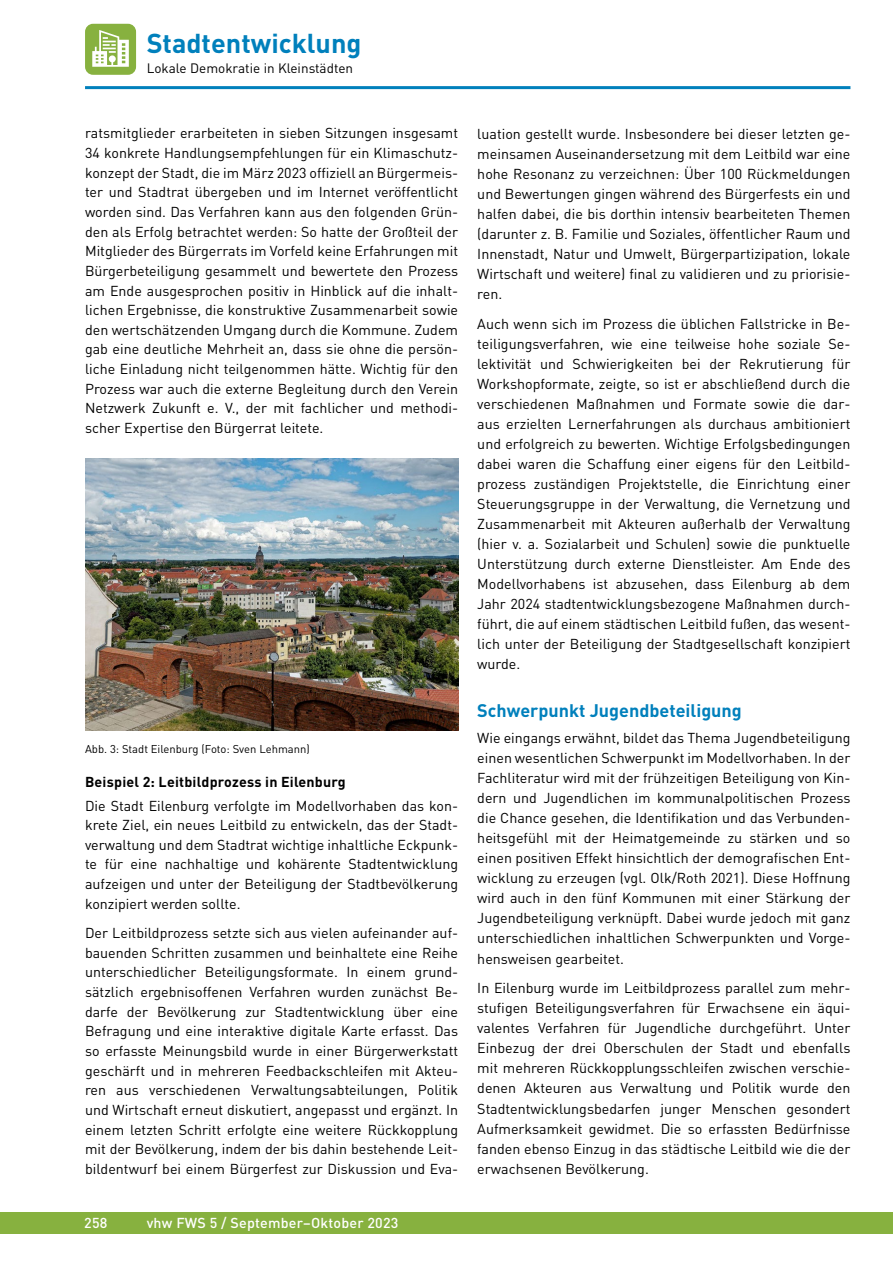
<style>
.page{position:relative;width:893px;height:1263px;background:#fff}
.page>*{position:absolute;margin:0;border:0;box-sizing:border-box;transform-origin:0 0}
.t1{font:700 27px "DIN Pro";color:#0080bc}
.t2{font:700 18px "DIN Pro";color:#0080bc}
.t3{font:14.25px/20.1px "DIN Pro";color:#000;text-align:justify}
.t4{font:700 14.25px "DIN Pro";letter-spacing:.015em;color:#000}
.t5{font:500 14.25px "DIN Pro";letter-spacing:.015em;color:#fff}
.t6{font:13.5px "DIN Pro";color:#000}
.t7{font:11.25px "DIN Pro";color:#000}
</style>
<div class="page">
<div style="left:0;top:1212px;width:893px;height:21px;background:#87b13f"></div>
<hr style="left:85px;top:86px;width:765px;height:3px;background:#0080bc">
<div style="left:85px;top:24px;width:51px;height:51px;background:#87b13f;border-radius:8px"></div>
<svg style="left:92px;top:30px;width:37px;height:37px"></svg>
<img style="left:85px;top:458px;width:373px;height:272px">
<h1 class="t1" style="left:147px;top:25px;width:216px">Stadtentwicklung</h1>
<p class="t6" style="left:147px;top:59px;width:208px">Lokale Demokratie in Kleinstädten</p>
<p class="t3" style="left:85px;top:123px;width:375px;line-height:19.6px">ratsmitglieder erarbeiteten in sieben Sitzungen insgesamt 34 konkrete Handlungsempfehlungen für ein Klimaschutz&shy;konzept der Stadt, die im März 2023 offiziell an Bürgermeis&shy;ter und Stadtrat übergeben und im Internet veröffentlicht worden sind. Das Verfahren kann aus den folgenden Grün&shy;den als Erfolg betrachtet werden: So hatte der Großteil der Mitglieder des Bürgerrats im Vorfeld keine Erfahrungen mit Bürgerbeteiligung gesammelt und bewertete den Prozess am Ende ausgesprochen positiv in Hinblick auf die inhalt&shy;lichen Ergebnisse, die konstruktive Zusammenarbeit sowie den wertschätzenden Umgang durch die Kommune. Zudem gab eine deutliche Mehrheit an, dass sie ohne die persön&shy;liche Einladung nicht teilgenommen hätte. Wichtig für den Prozess war auch die externe Begleitung durch den Verein Netzwerk Zukunft e. V., der mit fachlicher und methodi&shy;scher Expertise den Bürgerrat leitete.</p>
<p class="t7" style="left:85px;top:742px;width:226px">Abb. 3: Stadt Eilenburg (Foto: Sven Lehmann)</p>
<p class="t4" style="left:85px;top:772px;width:262px">Beispiel 2: Leitbildprozess in Eilenburg</p>
<p class="t3" style="left:85px;top:795px;width:375px;line-height:19.6px">Die Stadt Eilenburg verfolgte im Modellvorhaben das kon&shy;krete Ziel, ein neues Leitbild zu entwickeln, das der Stadt&shy;verwaltung und dem Stadtrat wichtige inhaltliche Eckpunk&shy;te für eine nachhaltige und kohärente Stadtentwicklung aufzeigen und unter der Beteiligung der Stadtbevölkerung konzipiert werden sollte.</p>
<p class="t3" style="left:85px;top:922px;width:375px;line-height:19.6px">Der Leitbildprozess setzte sich aus vielen aufeinander auf&shy;bauenden Schritten zusammen und beinhaltete eine Reihe unterschiedlicher Beteiligungsformate. In einem grund&shy;sätzlich ergebnisoffenen Verfahren wurden zunächst Be&shy;darfe der Bevölkerung zur Stadtentwicklung über eine Befragung und eine interaktive digitale Karte erfasst. Das so erfasste Meinungsbild wurde in einer Bürgerwerkstatt geschärft und in mehreren Feedbackschleifen mit Akteu&shy;ren aus verschiedenen Verwaltungsabteilungen, Politik und Wirtschaft erneut diskutiert, angepasst und ergänzt. In einem letzten Schritt erfolgte eine weitere Rückkopplung mit der Bevölkerung, indem der bis dahin bestehende Leit&shy;bildentwurf bei einem Bürgerfest zur Diskussion und Eva-</p>
<p class="t5" style="left:84px;top:1213px;width:25px">258</p>
<p class="t5" style="left:147px;top:1213px;width:253px">vhw FWS 5 / September–Oktober 2023</p>
<p class="t3" style="left:477px;top:123px;width:375px">luation gestellt wurde. Insbesondere bei dieser letzten ge&shy;meinsamen Auseinandersetzung mit dem Leitbild war eine hohe Resonanz zu verzeichnen: Über 100 Rückmeldungen und Bewertungen gingen während des Bürgerfests ein und halfen dabei, die bis dorthin intensiv bearbeiteten Themen (darunter z. B. Familie und Soziales, öffentlicher Raum und Innenstadt, Natur und Umwelt, Bürgerpartizipation, lokale Wirtschaft und weitere) final zu validieren und zu priorisie&shy;ren.</p>
<p class="t3" style="left:477px;top:313px;width:375px">Auch wenn sich im Prozess die üblichen Fallstricke in Be&shy;teiligungsverfahren, wie eine teilweise hohe soziale Se&shy;lektivität und Schwierigkeiten bei der Rekrutierung für Workshopformate, zeigte, so ist er abschließend durch die verschiedenen Maßnahmen und Formate sowie die dar&shy;aus erzielten Lernerfahrungen als durchaus ambitioniert und erfolgreich zu bewerten. Wichtige Erfolgsbedingungen dabei waren die Schaffung einer eigens für den Leitbild&shy;prozess zuständigen Projektstelle, die Einrichtung einer Steuerungsgruppe in der Verwaltung, die Vernetzung und Zusammenarbeit mit Akteuren außerhalb der Verwaltung (hier v. a. Sozialarbeit und Schulen) sowie die punktuelle Unterstützung durch externe Dienstleister. Am Ende des Modellvorhabens ist abzusehen, dass Eilenburg ab dem Jahr 2024 stadtentwicklungsbezogene Maßnahmen durch&shy;führt, die auf einem städtischen Leitbild fußen, das wesent&shy;lich unter der Beteiligung der Stadtgesellschaft konzipiert wurde.</p>
<p class="t2" style="left:477px;top:698px;width:266px">Schwerpunkt Jugendbeteiligung</p>
<p class="t3" style="left:477px;top:727px;width:375px">Wie eingangs erwähnt, bildet das Thema Jugendbeteiligung einen wesentlichen Schwerpunkt im Modellvorhaben. In der Fachliteratur wird mit der frühzeitigen Beteiligung von Kin&shy;dern und Jugendlichen im kommunalpolitischen Prozess die Chance gesehen, die Identifikation und das Verbunden&shy;heitsgefühl mit der Heimatgemeinde zu stärken und so einen positiven Effekt hinsichtlich der demografischen Ent&shy;wicklung zu erzeugen (vgl. Olk/Roth 2021). Diese Hoffnung wird auch in den fünf Kommunen mit einer Stärkung der Jugendbeteiligung verknüpft. Dabei wurde jedoch mit ganz unterschiedlichen inhaltlichen Schwerpunkten und Vorge&shy;hensweisen gearbeitet.</p>
<p class="t3" style="left:477px;top:977px;width:375px">In Eilenburg wurde im Leitbildprozess parallel zum mehr&shy;stufigen Beteiligungsverfahren für Erwachsene ein äqui&shy;valentes Verfahren für Jugendliche durchgeführt. Unter Einbezug der drei Oberschulen der Stadt und ebenfalls mit mehreren Rückkopplungsschleifen zwischen verschie&shy;denen Akteuren aus Verwaltung und Politik wurde den Stadtentwicklungsbedarfen junger Menschen gesondert Aufmerksamkeit gewidmet. Die so erfassten Bedürfnisse fanden ebenso Einzug in das städtische Leitbild wie die der erwachsenen Bevölkerung.</p>
</div>
